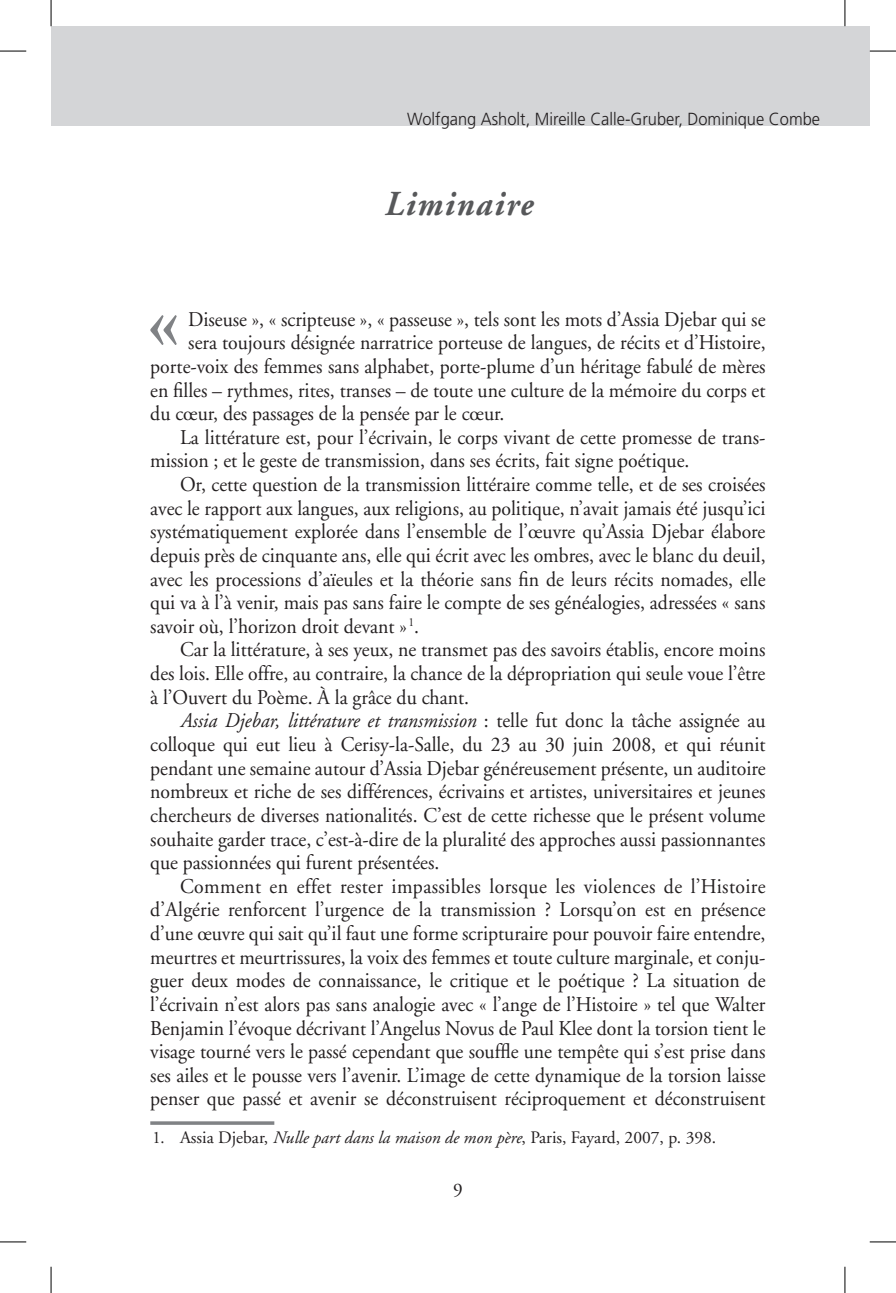
<style>
.page{position:relative;width:896px;height:1293px;background:#fff}
.page>*{position:absolute;margin:0;border:0;box-sizing:border-box;transform-origin:0 0}
.t1{font:600 84.88px "Adobe Garamond";color:#808285;scale:.94 1}
.t2{font:italic 700 35px "Adobe Garamond";letter-spacing:.05em;color:#57585a;scale:.94 1}
.t3{font:21px "Adobe Garamond";color:#231f20;scale:.94 1}
.t4{font:italic 21px "Adobe Garamond";color:#231f20;scale:.94 1}
.t5{font:21px "Adobe Garamond";letter-spacing:.02em;color:#231f20;scale:.94 1}
.t6{font:19.25px "Adobe Garamond";color:#231f20}
.t7{font:17.5px "Adobe Garamond";color:#231f20;scale:.94 1}
.t8{font:300 17.5px "Frutiger";color:#231f20;scale:.94 1}
.s1{font-style:normal}
.s2{font-style:italic}
</style>
<div class="page">
<div style="left:51px;top:26px;width:819px;height:99px;background:#d4d5d7"></div>
<svg style="left:150px;top:1121px;width:124px;height:4px"></svg>
<svg style="left:0;top:51px;width:26px;height:1px"></svg>
<svg style="left:870px;top:51px;width:26px;height:1px"></svg>
<svg style="left:0;top:1241px;width:26px;height:1px"></svg>
<svg style="left:870px;top:1241px;width:26px;height:1px"></svg>
<svg style="left:51px;top:0;width:1px;height:26px"></svg>
<svg style="left:51px;top:1266px;width:1px;height:27px"></svg>
<svg style="left:844px;top:0;width:1px;height:26px"></svg>
<svg style="left:844px;top:1266px;width:1px;height:27px"></svg>
<p class="t8" style="left:407px;top:110px;width:441px">Wolfgang Asholt, Mireille Calle-Gruber, Dominique Combe</p>
<h2 class="t2" style="left:384px;top:185px;width:159px">Liminaire</h2>
<h1 class="t1" style="left:147px;top:274px;width:37px">«</h1>
<p class="t3" style="left:188px;top:308px;width:615px">Diseuse », « scripteuse », « passeuse », tels sont les mots d’Assia Djebar qui se</p>
<p class="t3" style="left:188px;top:331px;width:616px">sera toujours désignée narratrice porteuse de langues, de récits et d’Histoire,</p>
<p class="t3" style="left:150px;top:355px;width:656px">porte-voix des femmes sans alphabet, porte-plume d’un héritage fabulé de mères</p>
<p class="t3" style="left:150px;top:379px;width:656px">en filles – rythmes, rites, transes – de toute une culture de la mémoire du corps et</p>
<p class="t3" style="left:150px;top:402px;width:378px">du cœur, des passages de la pensée par le cœur.</p>
<p class="t3" style="left:180px;top:426px;width:624px">La littérature est, pour l’écrivain, le corps vivant de cette promesse de trans-</p>
<p class="t3" style="left:150px;top:449px;width:575px">mission ; et le geste de transmission, dans ses écrits, fait signe poétique.</p>
<p class="t3" style="left:180px;top:473px;width:624px">Or, cette question de la transmission littéraire comme telle, et de ses croisées</p>
<p class="t3" style="left:150px;top:497px;width:656px">avec le rapport aux langues, aux religions, au politique, n’avait jamais été jusqu’ici</p>
<p class="t3" style="left:150px;top:520px;width:656px">systématiquement explorée dans l’ensemble de l’œuvre qu’Assia Djebar élabore</p>
<p class="t3" style="left:150px;top:544px;width:656px">depuis près de cinquante ans, elle qui écrit avec les ombres, avec le blanc du deuil,</p>
<p class="t3" style="left:150px;top:568px;width:656px">avec les processions d’aïeules et la théorie sans fin de leurs récits nomades, elle</p>
<p class="t3" style="left:150px;top:591px;width:656px">qui va à l’à venir, mais pas sans faire le compte de ses généalogies, adressées « sans</p>
<p class="t3" style="left:150px;top:615px;width:287px">savoir où, l’horizon droit devant » <sup>1</sup>.</p>
<p class="t3" style="left:180px;top:638px;width:624px">Car la littérature, à ses yeux, ne transmet pas des savoirs établis, encore moins</p>
<p class="t3" style="left:150px;top:662px;width:656px">des lois. Elle offre, au contraire, la chance de la dépropriation qui seule voue l’être</p>
<p class="t3" style="left:150px;top:686px;width:341px">à l’Ouvert du Poème. À la grâce du chant.</p>
<p class="t4" style="left:180px;top:709px;width:624px">Assia Djebar, littérature et transmission <span class="s1">: telle fut donc la tâche assignée au</span></p>
<p class="t3" style="left:150px;top:733px;width:656px">colloque qui eut lieu à Cerisy-la-Salle, du 23 au 30 juin 2008, et qui réunit</p>
<p class="t3" style="left:150px;top:757px;width:656px">pendant une semaine autour d’Assia Djebar généreusement présente, un auditoire</p>
<p class="t3" style="left:150px;top:780px;width:656px">nombreux et riche de ses différences, écrivains et artistes, universitaires et jeunes</p>
<p class="t3" style="left:150px;top:804px;width:656px">chercheurs de diverses nationalités. C’est de cette richesse que le présent volume</p>
<p class="t3" style="left:150px;top:827px;width:656px">souhaite garder trace, c’est-à-dire de la pluralité des approches aussi passionnantes</p>
<p class="t3" style="left:150px;top:851px;width:309px">que passionnées qui furent présentées.</p>
<p class="t5" style="left:180px;top:875px;width:624px">Comment en effet rester impassibles lorsque les violences de l’Histoire</p>
<p class="t3" style="left:150px;top:898px;width:656px">d’Algérie renforcent l’urgence de la transmission ? Lorsqu’on est en présence</p>
<p class="t3" style="left:150px;top:922px;width:656px">d’une œuvre qui sait qu’il faut une forme scripturaire pour pouvoir faire entendre,</p>
<p class="t3" style="left:150px;top:946px;width:656px">meurtres et meurtrissures, la voix des femmes et toute culture marginale, et conju-</p>
<p class="t3" style="left:150px;top:969px;width:656px">guer deux modes de connaissance, le critique et le poétique ? La situation de</p>
<p class="t3" style="left:150px;top:993px;width:656px">l’écrivain n’est alors pas sans analogie avec « l’ange de l’Histoire » tel que Walter</p>
<p class="t3" style="left:150px;top:1016px;width:656px">Benjamin l’évoque décrivant l’Angelus Novus de Paul Klee dont la torsion tient le</p>
<p class="t3" style="left:150px;top:1040px;width:656px">visage tourné vers le passé cependant que souffle une tempête qui s’est prise dans</p>
<p class="t3" style="left:150px;top:1064px;width:656px">ses ailes et le pousse vers l’avenir. L’image de cette dynamique de la torsion laisse</p>
<p class="t3" style="left:150px;top:1087px;width:656px">penser que passé et avenir se déconstruisent réciproquement et déconstruisent</p>
<p class="t7" style="left:152px;top:1127px;width:601px">1. Assia Djebar, <span class="s2">Nulle part dans la maison de mon père</span>, Paris, Fayard, 2007, p. 398.</p>
<p class="t6" style="left:453px;top:1180px;width:11px">9</p>
</div>
